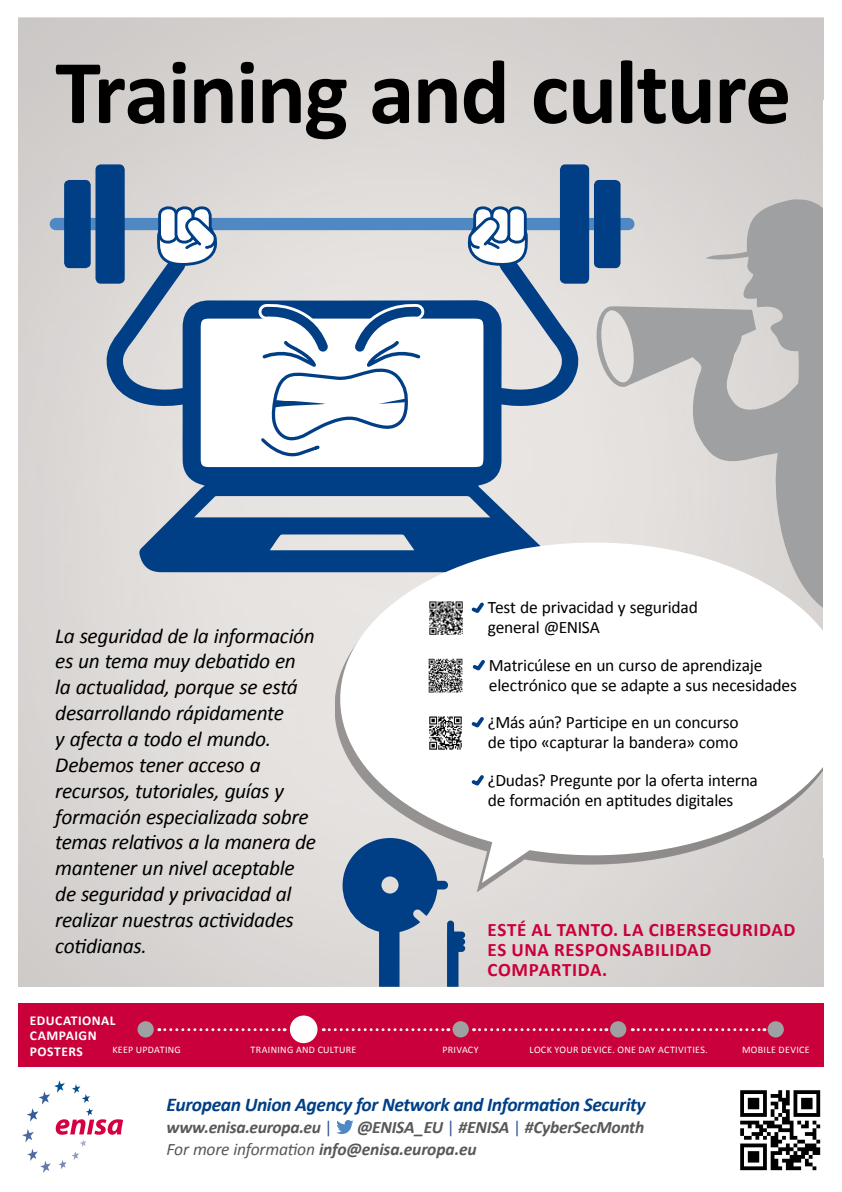
<style>
.page{position:relative;width:842px;height:1192px;background:#fff}
.page>*{position:absolute;margin:0;border:0;box-sizing:border-box;transform-origin:0 0}
.t1{font:700 92px "Calibri";letter-spacing:-.02em;color:#000}
.t2{font:italic 21.4px/25.9px "Calibri";letter-spacing:-.015em;color:#000}
.t3{font:italic 700 19.5px "Calibri";letter-spacing:-.02em;color:#003f85}
.t4{font:700 19px/20px "Calibri";letter-spacing:.03em;color:#c90039}
.t5{font:17.5px/20px "Calibri";letter-spacing:-.015em;color:#000}
.t6{font:italic 700 17.5px/22px "Calibri";letter-spacing:-.015em;color:#58585a}
.t7{font:700 13.55px/15.6px "Calibri";letter-spacing:.035em;color:#fff}
.t8{font:10px "Calibri";letter-spacing:.03em;color:#fff}
.s1{font-weight:400;font-style:normal;color:#395a97}
.s2{font-weight:400}
</style>
<div class="page">
<svg style="left:740px;top:1090px;width:80px;height:80px"></svg>
<svg style="left:22px;top:1081px;width:101px;height:92px"></svg>
<svg style="left:336px;top:1120px;width:18px;height:14px"></svg>
<div style="left:18px;top:1003px;width:806px;height:64px;background:#c90039"></div>
<img style="left:18px;top:17px;width:806px;height:969px">
<svg style="left:159px;top:1028px;width:126px;height:3px"></svg>
<svg style="left:323px;top:1028px;width:126px;height:3px"></svg>
<svg style="left:473px;top:1028px;width:134px;height:3px"></svg>
<svg style="left:632px;top:1028px;width:133px;height:3px"></svg>
<div style="left:137px;top:1021px;width:17px;height:16px;background:#9ea0a2;border-radius:50%"></div>
<div style="left:767px;top:1021px;width:17px;height:16px;background:#9ea0a2;border-radius:50%"></div>
<div style="left:452px;top:1021px;width:17px;height:16px;background:#9ea0a2;border-radius:50%"></div>
<div style="left:610px;top:1021px;width:16px;height:16px;background:#9ea0a2;border-radius:50%"></div>
<div style="left:290px;top:1016px;width:27px;height:27px;background:#fff;border-radius:50%"></div>
<svg style="left:594px;top:199px;width:230px;height:344px;background:#c5c4c4"></svg>
<svg style="left:139px;top:300px;width:406px;height:272px;background:#5b80a9"></svg>
<svg style="left:201px;top:319px;width:282px;height:148px"></svg>
<svg style="left:258px;top:301px;width:167px;height:159px"></svg>
<div style="left:56px;top:218px;width:572px;height:12px;background:#4f88c2"></div>
<div style="left:95px;top:164px;width:30px;height:120px;background:#003f85;border-radius:5px"></div>
<div style="left:560px;top:164px;width:29px;height:120px;background:#003f85;border-radius:5px"></div>
<div style="left:64px;top:180px;width:27px;height:88px;background:#003f85;border-radius:5px"></div>
<div style="left:594px;top:180px;width:26px;height:88px;background:#003f85;border-radius:5px"></div>
<svg style="left:160px;top:208px;width:17px;height:34px"></svg>
<div style="left:158px;top:206px;width:20px;height:38px;border:3px solid #003f85;border-radius:8px"></div>
<svg style="left:176px;top:208px;width:17px;height:34px"></svg>
<div style="left:175px;top:206px;width:20px;height:38px;border:3px solid #003f85;border-radius:8px"></div>
<svg style="left:193px;top:208px;width:17px;height:34px"></svg>
<div style="left:192px;top:206px;width:20px;height:38px;border:3px solid #003f85;border-radius:8px"></div>
<svg style="left:100px;top:211px;width:118px;height:218px"></svg>
<svg style="left:508px;top:208px;width:17px;height:34px"></svg>
<div style="left:507px;top:206px;width:20px;height:38px;border:3px solid #003f85;border-radius:8px"></div>
<svg style="left:492px;top:208px;width:17px;height:34px"></svg>
<div style="left:490px;top:206px;width:20px;height:38px;border:3px solid #003f85;border-radius:8px"></div>
<svg style="left:475px;top:208px;width:17px;height:34px"></svg>
<div style="left:473px;top:206px;width:20px;height:38px;border:3px solid #003f85;border-radius:8px"></div>
<svg style="left:467px;top:211px;width:117px;height:218px"></svg>
<div style="left:335px;top:551px;width:507px;height:341px;background:#000;opacity:.35"></div>
<svg style="left:340px;top:543px;width:484px;height:312px"></svg>
<svg style="left:343px;top:772px;width:214px;height:215px"></svg>
<svg style="left:468px;top:714px;width:19px;height:16px"></svg>
<svg style="left:470px;top:657px;width:18px;height:16px"></svg>
<svg style="left:468px;top:599px;width:19px;height:17px"></svg>
<img style="left:425px;top:597px;width:41px;height:42px">
<img style="left:426px;top:656px;width:40px;height:39px">
<img style="left:424px;top:711px;width:43px;height:43px">
<div style="left:824px;top:100px;width:18px;height:758px;background:#fff"></div>
<h1 class="t1" style="left:55px;top:27px;width:738px">TRAINING AND CULTURE</h1>
<p class="t2" style="left:55px;top:622px;width:262px">La seguridad de la información es un tema muy debatido en la actualidad, porque se está desarrollando rápidamente<br>y afecta a todo el mundo.<br>Debemos tener acceso a recursos, tutoriales, guías y formación especializada sobre temas relativos a la manera de mantener un nivel aceptable de seguridad y privacidad al realizar nuestras actividades cotidianas.</p>
<p class="t5" style="left:488px;top:597px;width:211px">Test de privacidad y seguridad general @ENISA</p>
<p class="t5" style="left:489px;top:654px;width:309px">Matricúlese en un curso de aprendizaje electrónico que se adapte a sus necesidades</p>
<p class="t5" style="left:488px;top:712px;width:252px">¿Más aún? Participe en un concurso de tipo «capturar la bandera» como</p>
<p class="t5" style="left:488px;top:770px;width:272px">¿Dudas? Pregunte por la oferta interna de formación en aptitudes digitales</p>
<p class="t4" style="left:488px;top:919px;width:309px">ESTÉ AL TANTO. LA CIBERSEGURIDAD<br>ES UNA RESPONSABILIDAD<br>COMPARTIDA.</p>
<p class="t7" style="left:30px;top:1012px;width:87px">EDUCATIONAL<br>CAMPAIGN<br>POSTERS</p>
<p class="t8" style="left:112px;top:1043px;width:70px">Keep updating</p>
<p class="t8" style="left:442px;top:1043px;width:38px">Privacy</p>
<p class="t8" style="left:529px;top:1043px;width:180px">Lock your device. One day activities.</p>
<p class="t8" style="left:742px;top:1043px;width:69px">Mobile device</p>
<p class="t8" style="left:251px;top:1043px;width:107px">Training and culture</p>
<p class="t3" style="left:167px;top:1091px;width:481px">European Union Agency for Network and Information Security</p>
<p class="t6" style="left:167px;top:1115px;width:479px;text-indent:191px">@ENISA_EU <span class="s1">|</span> #ENISA <span class="s1">|</span> #CyberSecMonth<br><span class="s2">For more information</span> info@enisa.europa.eu</p>
<p class="t6" style="left:167px;top:1115px;width:168px">www.enisa.europa.eu <span class="s1">|</span></p>
</div>
